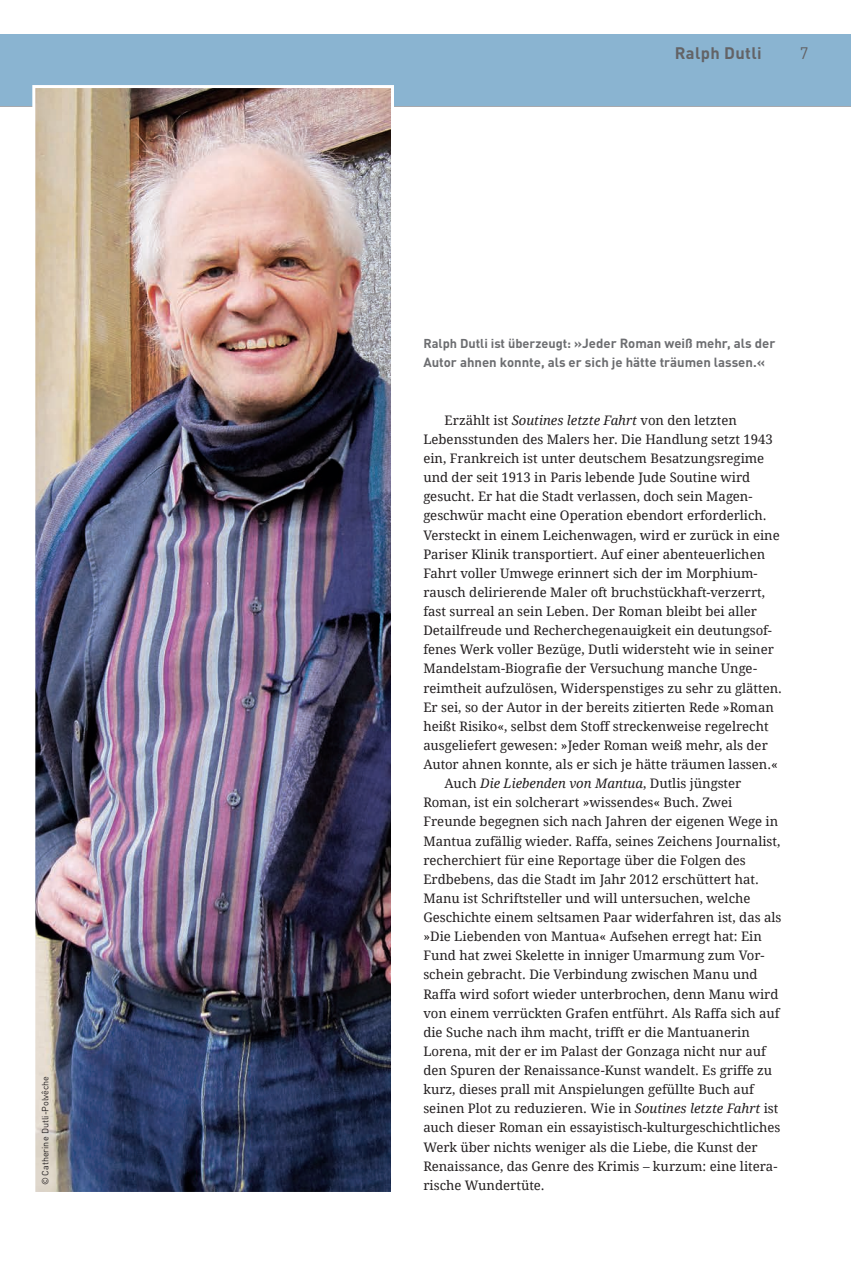
<style>
.page{position:relative;width:851px;height:1263px;background:#fff}
.page>*{position:absolute;margin:0;border:0;box-sizing:border-box;transform-origin:0 0}
.t1{font:700 16.5px "DINOT";letter-spacing:.02em;color:#636366}
.t2{font:16.5px "DINOT";color:#636366}
.t3{font:13.2px "Droid Serif";color:#231f20}
.t4{font:700 13.2px/19px "DINOT";color:#6c6d70}
.t5{font:italic 13.2px "Droid Serif";color:#231f20}
.t6{font:9px "DINOT";color:#231f20}
.s1{font-size:12.75px}
.s2{font-style:italic}
.s3{font-style:normal}
</style>
<div class="page">
<div style="left:0;top:34px;width:850px;height:72px;background:#8ab4d1"></div>
<hr style="left:0;top:106px;width:850px;height:1px;background:#a8a9ad">
<img style="left:32px;top:85px;width:362px;height:1107px">
<p class="t6" style="left:39px;top:1185px;width:110px;rotate:-90deg">© Catherine Dutli-Polvêche</p>
<p class="t1" style="left:674px;top:42px;width:88px">Ralph Dutli</p>
<p class="t2" style="left:799px;top:42px;width:10px">7</p>
<p class="t4" style="left:423px;top:333px;width:353px"><span class="s1">Ralph Dutli ist überzeugt: »</span>Jeder Roman weiß mehr, als der<br>Autor ahnen konnte, als er sich je hätte träumen lassen.«</p>
<p class="t3" style="left:444px;top:412px;width:294px">Erzählt ist <span class="s2">Soutines letzte Fahrt</span> von den letzten</p>
<p class="t3" style="left:423px;top:431px;width:351px">Lebensstunden des Malers her. Die Handlung setzt 1943</p>
<p class="t3" style="left:423px;top:450px;width:342px">ein, Frankreich ist unter deutschem Besatzungsregime</p>
<p class="t3" style="left:423px;top:469px;width:328px">und der seit 1913 in Paris lebende Jude Soutine wird</p>
<p class="t3" style="left:423px;top:488px;width:330px">gesucht. Er hat die Stadt verlassen, doch sein Magen-</p>
<p class="t3" style="left:423px;top:507px;width:345px">geschwür macht eine Operation ebendort erforderlich.</p>
<p class="t3" style="left:423px;top:527px;width:358px">Versteckt in einem Leichenwagen, wird er zurück in eine</p>
<p class="t3" style="left:423px;top:546px;width:343px">Pariser Klinik transportiert. Auf einer abenteuerlichen</p>
<p class="t3" style="left:423px;top:565px;width:335px">Fahrt voller Umwege erinnert sich der im Morphium-</p>
<p class="t3" style="left:423px;top:584px;width:343px">rausch delirierende Maler oft bruchstückhaft-verzerrt,</p>
<p class="t3" style="left:423px;top:603px;width:335px">fast surreal an sein Leben. Der Roman bleibt bei aller</p>
<p class="t3" style="left:423px;top:622px;width:350px">Detailfreude und Recherchegenauigkeit ein deutungsof-</p>
<p class="t3" style="left:423px;top:641px;width:352px">fenes Werk voller Bezüge, Dutli widersteht wie in seiner</p>
<p class="t3" style="left:423px;top:660px;width:335px">Mandelstam-Biografie der Versuchung manche Unge-</p>
<p class="t3" style="left:423px;top:680px;width:360px">reimtheit aufzulösen, Widerspenstiges zu sehr zu glätten.</p>
<p class="t3" style="left:423px;top:699px;width:352px">Er sei, so der Autor in der bereits zitierten Rede »Roman</p>
<p class="t3" style="left:423px;top:718px;width:347px">heißt Risiko«, selbst dem Stoff streckenweise regelrecht</p>
<p class="t3" style="left:423px;top:737px;width:346px">ausgeliefert gewesen: »Jeder Roman weiß mehr, als der</p>
<p class="t3" style="left:423px;top:756px;width:356px">Autor ahnen konnte, als er sich je hätte träumen lassen.«</p>
<p class="t5" style="left:444px;top:775px;width:298px"><span class="s3">Auch</span> Die Liebenden von Mantua<span class="s3">, Dutlis jüngster</span></p>
<p class="t3" style="left:423px;top:794px;width:310px">Roman, ist ein solcherart »wissendes« Buch. Zwei</p>
<p class="t3" style="left:423px;top:813px;width:356px">Freunde begegnen sich nach Jahren der eigenen Wege in</p>
<p class="t3" style="left:423px;top:833px;width:358px">Mantua zufällig wieder. Raffa, seines Zeichens Journalist,</p>
<p class="t3" style="left:423px;top:852px;width:324px">recherchiert für eine Reportage über die Folgen des</p>
<p class="t3" style="left:423px;top:871px;width:337px">Erdbebens, das die Stadt im Jahr 2012 erschüttert hat.</p>
<p class="t3" style="left:423px;top:890px;width:328px">Manu ist Schriftsteller und will untersuchen, welche</p>
<p class="t3" style="left:423px;top:909px;width:359px">Geschichte einem seltsamen Paar widerfahren ist, das als</p>
<p class="t3" style="left:423px;top:928px;width:340px">»Die Liebenden von Mantua« Aufsehen erregt hat: Ein</p>
<p class="t3" style="left:423px;top:947px;width:342px">Fund hat zwei Skelette in inniger Umarmung zum Vor-</p>
<p class="t3" style="left:423px;top:966px;width:336px">schein gebracht. Die Verbindung zwischen Manu und</p>
<p class="t3" style="left:423px;top:985px;width:356px">Raffa wird sofort wieder unterbrochen, denn Manu wird</p>
<p class="t3" style="left:423px;top:1005px;width:358px">von einem verrückten Grafen entführt. Als Raffa sich auf</p>
<p class="t3" style="left:423px;top:1024px;width:328px">die Suche nach ihm macht, trifft er die Mantuanerin</p>
<p class="t3" style="left:423px;top:1043px;width:344px">Lorena, mit der er im Palast der Gonzaga nicht nur auf</p>
<p class="t3" style="left:423px;top:1062px;width:350px">den Spuren der Renaissance-Kunst wandelt. Es griffe zu</p>
<p class="t3" style="left:423px;top:1081px;width:332px">kurz, dieses prall mit Anspielungen gefüllte Buch auf</p>
<p class="t3" style="left:423px;top:1100px;width:356px">seinen Plot zu reduzieren. Wie in <span class="s2">Soutines letzte Fahrt</span> ist</p>
<p class="t3" style="left:423px;top:1119px;width:358px">auch dieser Roman ein essayistisch-kulturgeschichtliches</p>
<p class="t3" style="left:423px;top:1138px;width:336px">Werk über nichts weniger als die Liebe, die Kunst der</p>
<p class="t3" style="left:423px;top:1158px;width:355px">Renaissance, das Genre des Krimis – kurzum: eine litera-</p>
<p class="t3" style="left:423px;top:1177px;width:123px">rische Wundertüte.</p>
</div>
